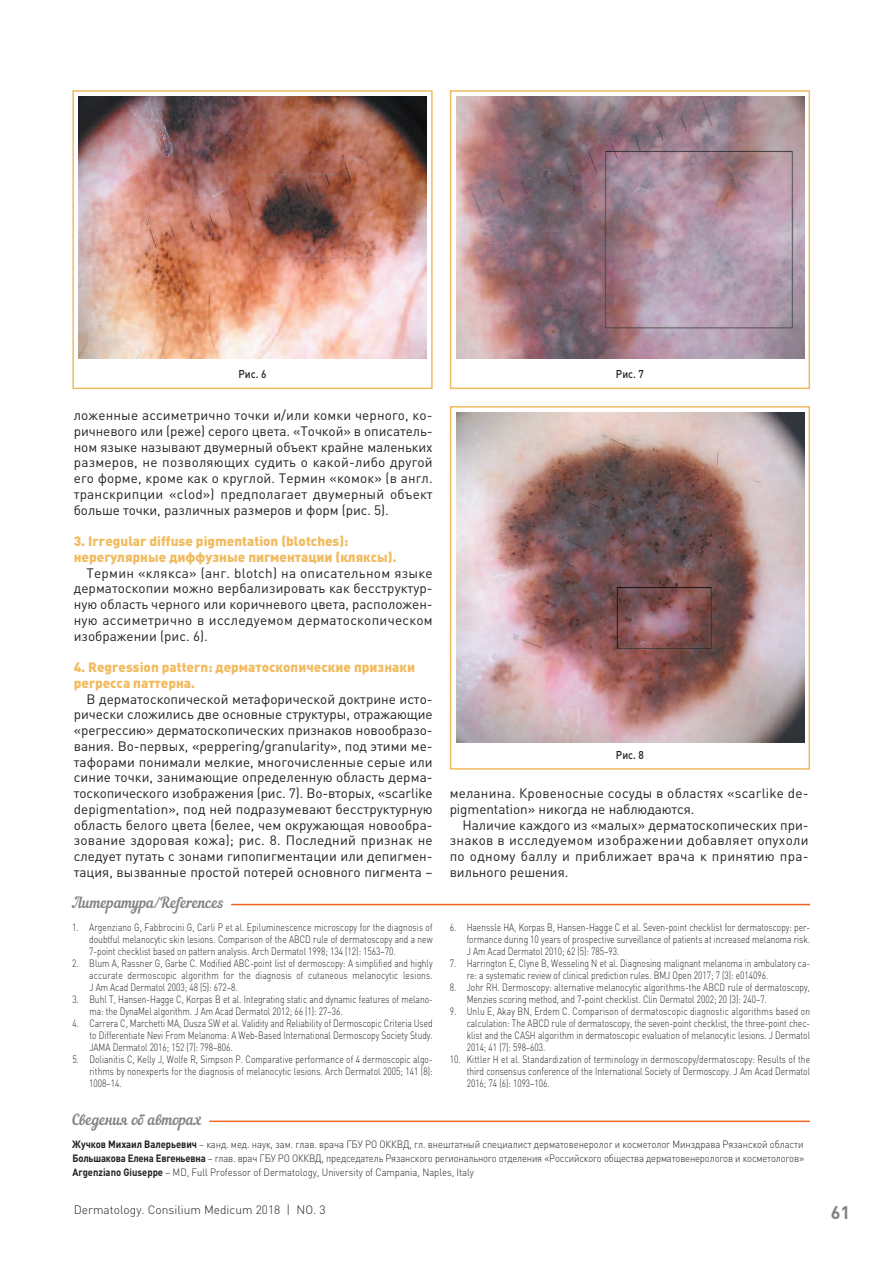
<style>
.page{position:relative;width:893px;height:1263px;background:#fff}
.page>*{position:absolute;margin:0;border:0;box-sizing:border-box;transform-origin:0 0}
.t1{font:700 18px "DIN Pro";color:#808285}
.t2{font:15px "Nautilus Pompilius";color:#808285}
.t3{font:13.5px/15.8px "DIN Pro";color:#231f20;text-align:justify}
.t4{font:900 13.5px/15.8px "DIN Pro";color:#f1bb5f}
.t5{font:300 12px "DIN Pro";color:#231f20}
.t6{font:500 11.25px "DIN Pro";color:#231f20;scale:.9 1}
.t7{font:300 10.5px/12px "DIN Pro";color:#231f20;text-align:justify;scale:.8 1}
.t8{font:300 10.5px/14.1px "DIN Pro";color:#231f20;text-align:justify;scale:.9 1}
.s1{font-weight:700}
</style>
<div class="page">
<div style="left:72px;top:90px;width:361px;height:299px;border:2px solid #f1bb5f"></div>
<img style="left:79px;top:97px;width:348px;height:261px">
<div style="left:450px;top:90px;width:360px;height:299px;border:2px solid #f1bb5f"></div>
<img style="left:456px;top:97px;width:348px;height:261px">
<div style="left:450px;top:406px;width:360px;height:364px;border:2px solid #f1bb5f"></div>
<img style="left:456px;top:412px;width:348px;height:330px">
<hr style="left:231px;top:904px;width:579px;height:1px;background:#f36421">
<hr style="left:209px;top:1120px;width:601px;height:2px;background:#f36421">
<p class="t6" style="left:239px;top:367px;width:32px">Рис. 6</p>
<p class="t6" style="left:616px;top:367px;width:32px">Рис. 7</p>
<p class="t3" style="left:74px;top:409px;width:360px">ложенные ассиметрично точки и/или комки черного, ко&shy;ричневого или (реже) серого цвета. «Точкой» в описатель&shy;ном языке называют двумерный объект крайне маленьких размеров, не позволяющих судить о какой-либо другой его форме, кроме как о круглой. Термин «комок» (в англ. транскрипции «clod») предполагает двумерный объект больше точки, различных размеров и форм (рис. 5).</p>
<p class="t4" style="left:74px;top:535px;width:324px">3. Irregular diffuse pigmentation (blotches): нерегулярные диффузные пигментации (кляксы).</p>
<p class="t3" style="left:74px;top:566px;width:360px;text-indent:13px">Термин «клякса» (анг. blotch) на описательном языке дерматоскопии можно вербализировать как бесструктур&shy;ную область черного или коричневого цвета, расположен&shy;ную ассиметрично в исследуемом дерматоскопическом изображении (рис. 6).</p>
<p class="t4" style="left:74px;top:661px;width:343px">4. Regression pattern: дерматоскопические признаки регресса паттерна.</p>
<p class="t3" style="left:74px;top:692px;width:360px;text-indent:13px">В дерматоскопической метафорической доктрине исто&shy;рически сложились две основные структуры, отражающие «регрессию» дерматоскопических признаков новообразо&shy;вания. Во-первых, «peppering/granularity», под этими ме&shy;тафорами понимали мелкие, многочисленные серые или синие точки, занимающие определенную область дерма&shy;тоскопического изображения (рис. 7). Во-вторых, «scarlike depigmentation», под ней подразумевают бесструктурную область белого цвета (белее, чем окружающая новообра&shy;зование здоровая кожа); рис. 8. Последний признак не следует путать с зонами гипопигментации или депигмен&shy;тация, вызванные простой потерей основного пигмента –</p>
<h2 class="t2" style="left:72px;top:894px;width:153px">Литература/References</h2>
<p class="t7" style="left:89px;top:922px;width:431px;text-indent:-17px">1. Argenziano G, Fabbrocini G, Carli P et al. Epiluminescence microscopy for the diagnosis of doubtful melanocytic skin lesions. Comparison of the ABCD rule of dermatoscopy and a new 7-point checklist based on pattern analysis. Arch Dermatol 1998; 134 (12): 1563–70.</p>
<p class="t7" style="left:89px;top:958px;width:431px;text-indent:-17px">2. Blum A, Rassner G, Garbe C. Modified ABC-point list of dermoscopy: A simplified and highly accurate dermoscopic algorithm for the diagnosis of cutaneous melanocytic lesions.<br>J Am Acad Dermatol 2003; 48 (5): 672–8.</p>
<p class="t7" style="left:89px;top:994px;width:431px;text-indent:-17px">3. Buhl T, Hansen-Hagge C, Korpas B et al. Integrating static and dynamic features of melano&shy;ma: the DynaMel algorithm. J Am Acad Dermatol 2012; 66 (1): 27–36.</p>
<p class="t7" style="left:89px;top:1018px;width:431px;text-indent:-17px">4. Carrera C, Marchetti MA, Dusza SW et al. Validity and Reliability of Dermoscopic Criteria Used to Differentiate Nevi From Melanoma: A Web-Based International Dermoscopy Society Study.<br>JAMA Dermatol 2016; 152 (7): 798–806.</p>
<p class="t7" style="left:89px;top:1054px;width:431px;text-indent:-17px">5. Dolianitis C, Kelly J, Wolfe R, Simpson P. Comparative performance of 4 dermoscopic algo&shy;rithms by nonexperts for the diagnosis of melanocytic lesions. Arch Dermatol 2005; 141 (8):<br>1008–14.</p>
<h2 class="t2" style="left:72px;top:1111px;width:131px">Сведения об авторах</h2>
<p class="t6" style="left:616px;top:747px;width:32px">Рис. 8</p>
<p class="t3" style="left:450px;top:787px;width:360px">меланина. Кровеносные сосуды в областях «scarlike de&shy;pigmentation» никогда не наблюдаются.</p>
<p class="t3" style="left:450px;top:818px;width:360px;text-indent:13px">Наличие каждого из «малых» дерматоскопических при&shy;знаков в исследуемом изображении добавляет опухоли по одному баллу и приближает врача к принятию пра&shy;вильного решения.</p>
<p class="t7" style="left:467px;top:922px;width:431px;text-indent:-17px">6. Haenssle HA, Korpas B, Hansen-Hagge C et al. Seven-point checklist for dermatoscopy: per&shy;formance during 10 years of prospective surveillance of patients at increased melanoma risk.<br>J Am Acad Dermatol 2010; 62 (5): 785–93.</p>
<p class="t7" style="left:467px;top:958px;width:431px;text-indent:-17px">7. Harrington E, Clyne B, Wesseling N et al. Diagnosing malignant melanoma in ambulatory ca&shy;re: a systematic review of clinical prediction rules. BMJ open 2017; 7 (3): e014096.</p>
<p class="t7" style="left:467px;top:982px;width:431px;text-indent:-17px">8. Johr RH. Dermoscopy: alternative melanocytic algorithms-the ABCD rule of dermatoscopy,<br>Menzies scoring method, and 7-point checklist. Clin Dermatol 2002; 20 (3): 240–7.</p>
<p class="t7" style="left:467px;top:1006px;width:431px;text-indent:-17px">9. Unlu E, Akay BN, Erdem C. Comparison of dermatoscopic diagnostic algorithms based on calculation: The ABCD rule of dermatoscopy, the seven-point checklist, the three-point chec&shy;klist and the CASH algorithm in dermatoscopic evaluation of melanocytic lesions. J Dermatol 2014; 41 (7): 598–603.</p>
<p class="t7" style="left:467px;top:1054px;width:431px;text-indent:-17px">10. Kittler H et al. Standardization of terminology in dermoscopy/dermatoscopy: Results of the third consensus conference of the International Society of Dermoscopy. J Am Acad Dermatol 2016; 74 (6): 1093–106.</p>
<p class="t8" style="left:72px;top:1138px;width:814px"><span class="s1">Жучков Михаил Валерьевич</span> – канд. мед. наук, зам. глав. врача ГБУ РО ОККВД, гл. внештатный специалист дерматовенеролог и косметолог Минздрава Рязанской области <span class="s1">Большакова Елена Евгеньевна</span> – глав. врач ГБУ РО ОККВД, председатель Рязанского регионального отделения «Российского общества дерматовенерологов и косметологов» <span class="s1">Argenziano Giuseppe</span> – MD, Full Professor of Dermatology, University of Campania, Naples, Italy</p>
<p class="t5" style="left:74px;top:1205px;width:253px">Dermatology. Consilium Medicum 2018 | No. 3</p>
<h1 class="t1" style="left:831px;top:1206px;width:21px">61</h1>
</div>
